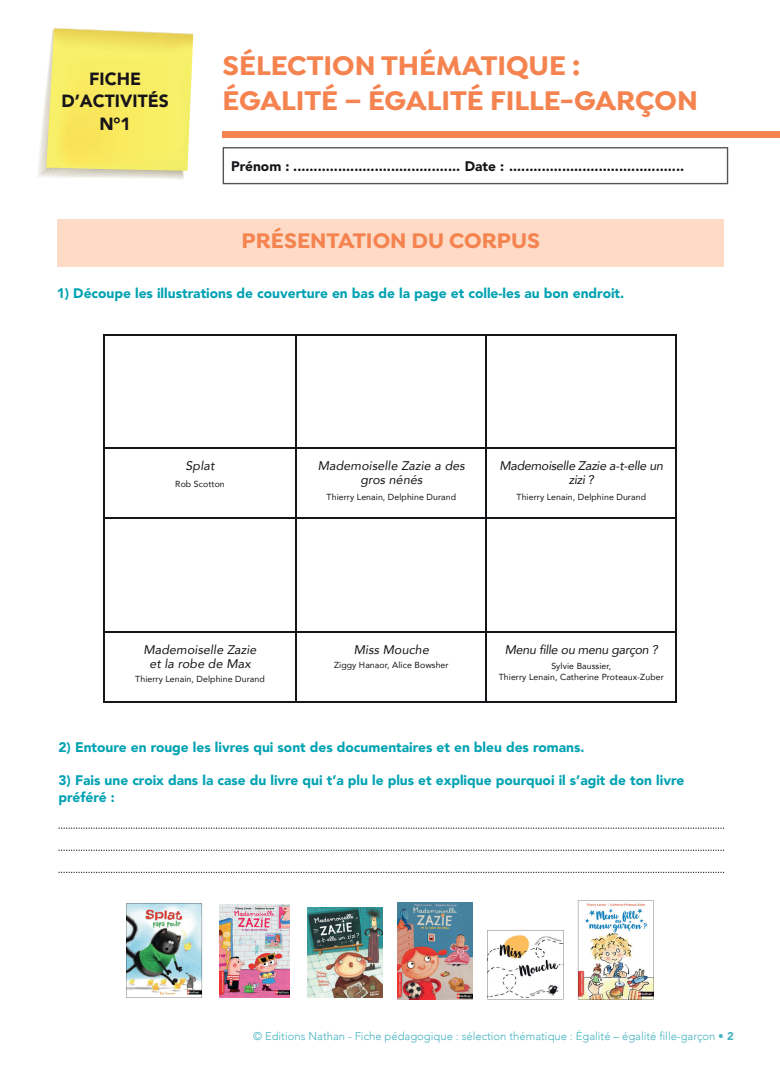
<style>
.page{position:relative;width:780px;height:1088px;background:#fff}
.page>*{position:absolute;margin:0;border:0;box-sizing:border-box;transform-origin:0 0}
.t1{font:700 28.75px/34.5px "Isidora";color:#f5834f}
.t2{font:700 22.5px "Isidora";color:#f5834f}
.t3{font:900 17.5px/22.5px "Avenir LT Std";color:#171419;text-align:center}
.t4{font:900 13.75px/16.5px "Avenir LT Std";color:#00a2b2}
.t5{font:900 13.75px "Avenir LT Std";color:#171419}
.t6{font:italic 12.5px/13.8px "Avenir";letter-spacing:.01em;color:#171419;text-align:center}
.t7{font:italic 12.5px/13.8px "Avenir";letter-spacing:-.02em;color:#171419;text-align:center}
.t8{font:300 11.25px "Avenir";color:#45b3c1}
.t9{font:8.75px/11.2px "Avenir";letter-spacing:.01em;color:#171419;text-align:center}
.s1{font-family:"Avenir LT Std";font-weight:900}
</style>
<div class="page">
<div style="left:223px;top:131px;width:557px;height:7px;background:#f5834f"></div>
<svg style="left:38px;top:28px;width:155px;height:151px;background:#f5ea79"></svg>
<svg style="left:223px;top:147px;width:505px;height:37px"></svg>
<svg style="left:58px;top:827px;width:666px;height:2px"></svg>
<svg style="left:58px;top:849px;width:666px;height:2px"></svg>
<svg style="left:58px;top:872px;width:666px;height:1px"></svg>
<div style="left:58px;top:219px;width:666px;height:47px;background:#fddbc7"></div>
<hr style="left:103px;top:335px;width:193px;height:1px;background:#171419">
<hr style="left:103px;top:336px;width:1px;height:112px;background:#171419">
<hr style="left:296px;top:335px;width:190px;height:1px;background:#171419">
<hr style="left:296px;top:336px;width:1px;height:112px;background:#171419">
<hr style="left:486px;top:335px;width:190px;height:1px;background:#171419">
<hr style="left:486px;top:336px;width:1px;height:112px;background:#171419">
<hr style="left:675px;top:336px;width:1px;height:112px;background:#171419">
<hr style="left:103px;top:448px;width:193px;height:1px;background:#171419">
<hr style="left:103px;top:449px;width:1px;height:68px;background:#171419">
<hr style="left:296px;top:448px;width:190px;height:1px;background:#171419">
<hr style="left:296px;top:449px;width:1px;height:68px;background:#171419">
<hr style="left:486px;top:448px;width:190px;height:1px;background:#171419">
<hr style="left:486px;top:449px;width:1px;height:68px;background:#171419">
<hr style="left:675px;top:449px;width:1px;height:68px;background:#171419">
<hr style="left:103px;top:517px;width:193px;height:1px;background:#171419">
<hr style="left:103px;top:518px;width:1px;height:114px;background:#171419">
<hr style="left:296px;top:517px;width:190px;height:1px;background:#171419">
<hr style="left:296px;top:518px;width:1px;height:114px;background:#171419">
<hr style="left:486px;top:517px;width:190px;height:1px;background:#171419">
<hr style="left:486px;top:518px;width:1px;height:114px;background:#171419">
<hr style="left:675px;top:518px;width:1px;height:114px;background:#171419">
<hr style="left:103px;top:632px;width:193px;height:1px;background:#171419">
<hr style="left:103px;top:633px;width:1px;height:68px;background:#171419">
<hr style="left:296px;top:632px;width:190px;height:1px;background:#171419">
<hr style="left:296px;top:633px;width:1px;height:68px;background:#171419">
<hr style="left:486px;top:632px;width:190px;height:1px;background:#171419">
<hr style="left:486px;top:633px;width:1px;height:68px;background:#171419">
<hr style="left:675px;top:633px;width:1px;height:68px;background:#171419">
<hr style="left:103px;top:701px;width:193px;height:1px;background:#171419">
<hr style="left:296px;top:701px;width:190px;height:1px;background:#171419">
<hr style="left:486px;top:701px;width:190px;height:1px;background:#171419">
<img style="left:578px;top:900px;width:75px;height:99px">
<img style="left:397px;top:902px;width:76px;height:97px">
<img style="left:307px;top:907px;width:75px;height:91px">
<img style="left:126px;top:903px;width:76px;height:95px">
<svg style="left:487px;top:930px;width:76px;height:69px"></svg>
<img style="left:219px;top:905px;width:70px;height:93px">
<p class="t3" style="left:61px;top:68px;width:109px">FICHE<br>D’ACTIVITÉS<br>N°1</p>
<h1 class="t1" style="left:223px;top:50px;width:476px">SÉLECTION THÉMATIQUE :<br>ÉGALITÉ – ÉGALITÉ FILLE-GARÇON</h1>
<p class="t5" style="left:231px;top:158px;width:454px">Prénom : ......................................... Date : ...........................................</p>
<h2 class="t2" style="left:242px;top:227px;width:300px">PRÉSENTATION DU CORPUS</h2>
<p class="t4" style="left:57px;top:285px;width:569px">1) Découpe les illustrations de couverture en bas de la page et colle-les au bon endroit.</p>
<p class="t6" style="left:185px;top:459px;width:30px">Splat</p>
<p class="t9" style="left:175px;top:478px;width:51px">Rob Scotton</p>
<p class="t6" style="left:318px;top:459px;width:149px">Mademoiselle Zazie a des gros nénés</p>
<p class="t9" style="left:326px;top:491px;width:131px">Thierry Lenain, Delphine Durand</p>
<p class="t7" style="left:499px;top:459px;width:165px">Mademoiselle Zazie a-t-elle un zizi ?</p>
<p class="t9" style="left:516px;top:491px;width:131px">Thierry Lenain, Delphine Durand</p>
<p class="t6" style="left:143px;top:643px;width:115px">Mademoiselle Zazie et la robe de Max</p>
<p class="t9" style="left:135px;top:673px;width:131px">Thierry Lenain, Delphine Durand</p>
<p class="t6" style="left:354px;top:643px;width:77px">Miss Mouche</p>
<p class="t9" style="left:334px;top:659px;width:116px">Ziggy Hanaor, Alice Bowsher</p>
<p class="t7" style="left:504px;top:643px;width:154px">Menu fille ou menu garçon ?</p>
<p class="t9" style="left:499px;top:660px;width:166px">Sylvie Baussier,<br>Thierry Lenain, Catherine Proteaux-Zuber</p>
<p class="t4" style="left:58px;top:739px;width:527px">2) Entoure en rouge les livres qui sont des documentaires et en bleu des romans.</p>
<p class="t4" style="left:58px;top:772px;width:627px">3) Fais une croix dans la case du livre qui t’a plu le plus et explique pourquoi il s’agit de ton livre préféré :</p>
<p class="t8" style="left:253px;top:1029px;width:482px">© Editions Nathan - Fiche pédagogique : sélection thématique : Égalité – égalité fille-garçon • <span class="s1">2</span></p>
</div>
